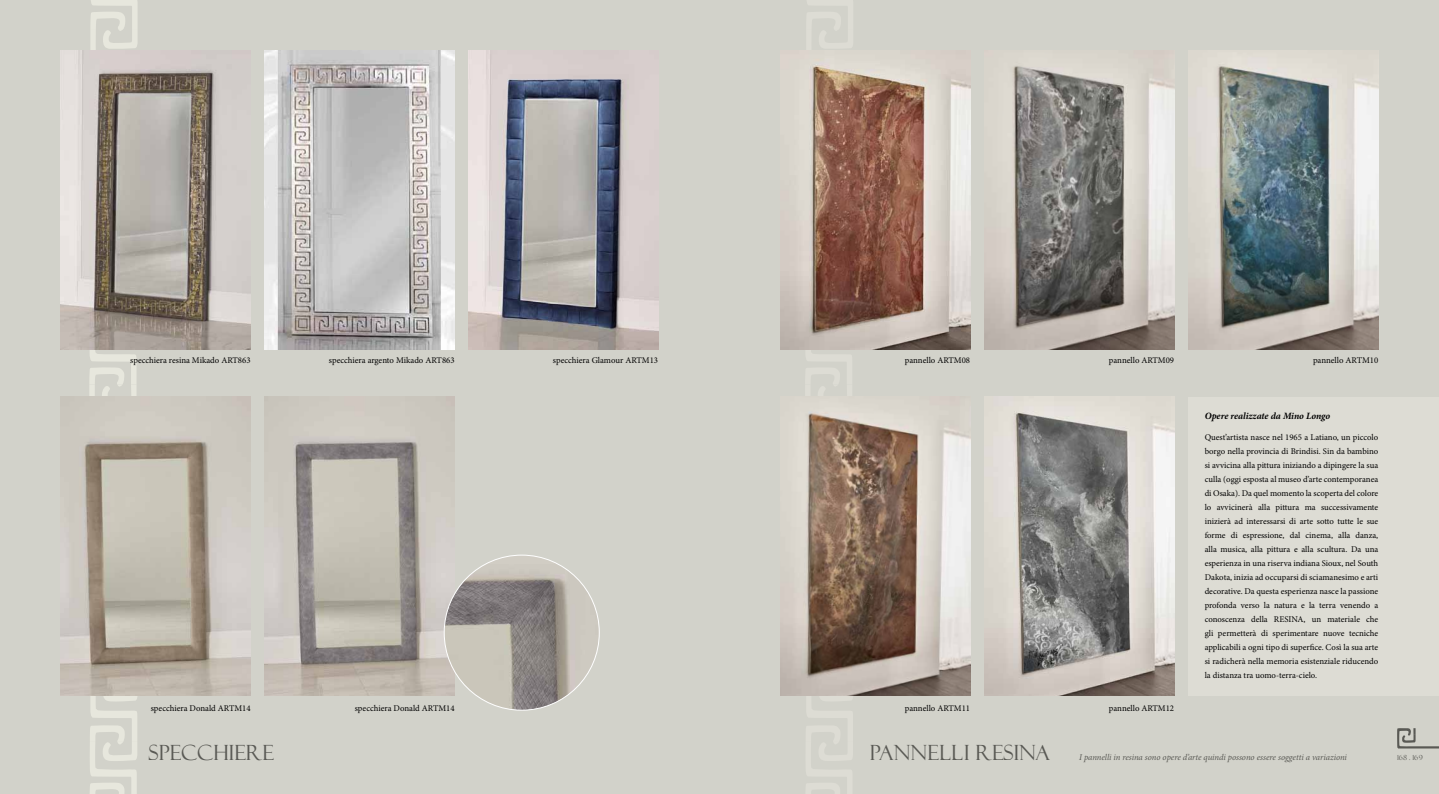
<style>
.page{position:relative;width:1439px;height:794px;background:#d2d2ca}
.page>*{position:absolute;margin:0;border:0;box-sizing:border-box;transform-origin:0 0}
.t1{font:21px "Felix Titling";color:#595954}
.t2{font:italic 700 9.62px "Minion Pro";letter-spacing:-.005em;color:#000}
.t3{font:8.75px/14px "Minion Pro";color:#000;text-align:justify}
.t4{font:italic 8.75px "Minion Pro";letter-spacing:-.005em;color:#595954}
.t5{font:7px "Felix Titling";letter-spacing:.01em;color:#595954}
</style>
<div class="page">
<div style="left:1188px;top:397px;width:251px;height:298px;background:#dddcd4"></div>
<svg style="left:805px;top:0;width:48px;height:794px"></svg>
<svg style="left:89px;top:0;width:49px;height:794px"></svg>
<img style="left:469px;top:50px;width:190px;height:299px">
<img style="left:61px;top:50px;width:190px;height:299px">
<img style="left:265px;top:50px;width:190px;height:299px">
<img style="left:61px;top:397px;width:190px;height:298px">
<img style="left:265px;top:397px;width:190px;height:298px">
<img style="left:780px;top:50px;width:190px;height:299px">
<img style="left:984px;top:397px;width:190px;height:298px">
<img style="left:780px;top:397px;width:190px;height:298px">
<img style="left:984px;top:57px;width:190px;height:292px">
<img style="left:1188px;top:50px;width:190px;height:299px">
<svg style="left:1397px;top:728px;width:42px;height:20px"></svg>
<img style="left:444px;top:555px;width:155px;height:155px;border-radius:78px">
<p class="t3" style="left:130px;top:353px;width:122px">specchiera resina Mikado ART863</p>
<p class="t3" style="left:329px;top:353px;width:127px">specchiera argento Mikado ART863</p>
<p class="t3" style="left:553px;top:353px;width:107px">specchiera Glamour ARTM13</p>
<p class="t3" style="left:151px;top:701px;width:101px">specchiera Donald ARTM14</p>
<p class="t3" style="left:355px;top:701px;width:101px">specchiera Donald ARTM14</p>
<p class="t3" style="left:905px;top:353px;width:67px">pannello ARTM08</p>
<p class="t3" style="left:905px;top:701px;width:67px">pannello ARTM11</p>
<p class="t3" style="left:1109px;top:353px;width:67px">pannello ARTM09</p>
<p class="t3" style="left:1313px;top:353px;width:67px">pannello ARTM10</p>
<p class="t3" style="left:1109px;top:701px;width:67px">pannello ARTM12</p>
<p class="t2" style="left:1204px;top:409px;width:127px">Opere realizzate da Mino Longo</p>
<p class="t3" style="left:1204px;top:430px;width:175px">Quest’artista nasce nel 1965 a Latiano, un piccolo borgo nella provincia di Brindisi. Sin da bambino si avvicina alla pittura iniziando a dipingere la sua culla (oggi esposta al museo d’arte contemporanea di Osaka). Da quel momento la scoperta del colore lo avvicinerà alla pittura ma successivamente inizierà ad interessarsi di arte sotto tutte le sue forme di espressione, dal cinema, alla danza, alla musica, alla pittura e alla scultura. Da una esperienza in una riserva indiana Sioux, nel South Dakota, inizia ad occuparsi di sciamanesimo e arti decorative. Da questa esperienza nasce la passione profonda verso la natura e la terra venendo a conoscenza della RESINA, un materiale che gli permetterà di sperimentare nuove tecniche applicabili a ogni tipo di superfice. Così la sua arte si radicherà nella memoria esistenziale riducendo la distanza tra uomo-terra-cielo.</p>
<h1 class="t1" style="left:149px;top:740px;width:127px">SPECCHIERE</h1>
<h1 class="t1" style="left:870px;top:740px;width:182px">PANNELLI RESINA</h1>
<p class="t5" style="left:1397px;top:753px;width:27px">168 . 169</p>
<p class="t4" style="left:1079px;top:751px;width:269px">I pannelli in resina sono opere d’arte quindi possono essere soggetti a variazioni</p>
</div>
